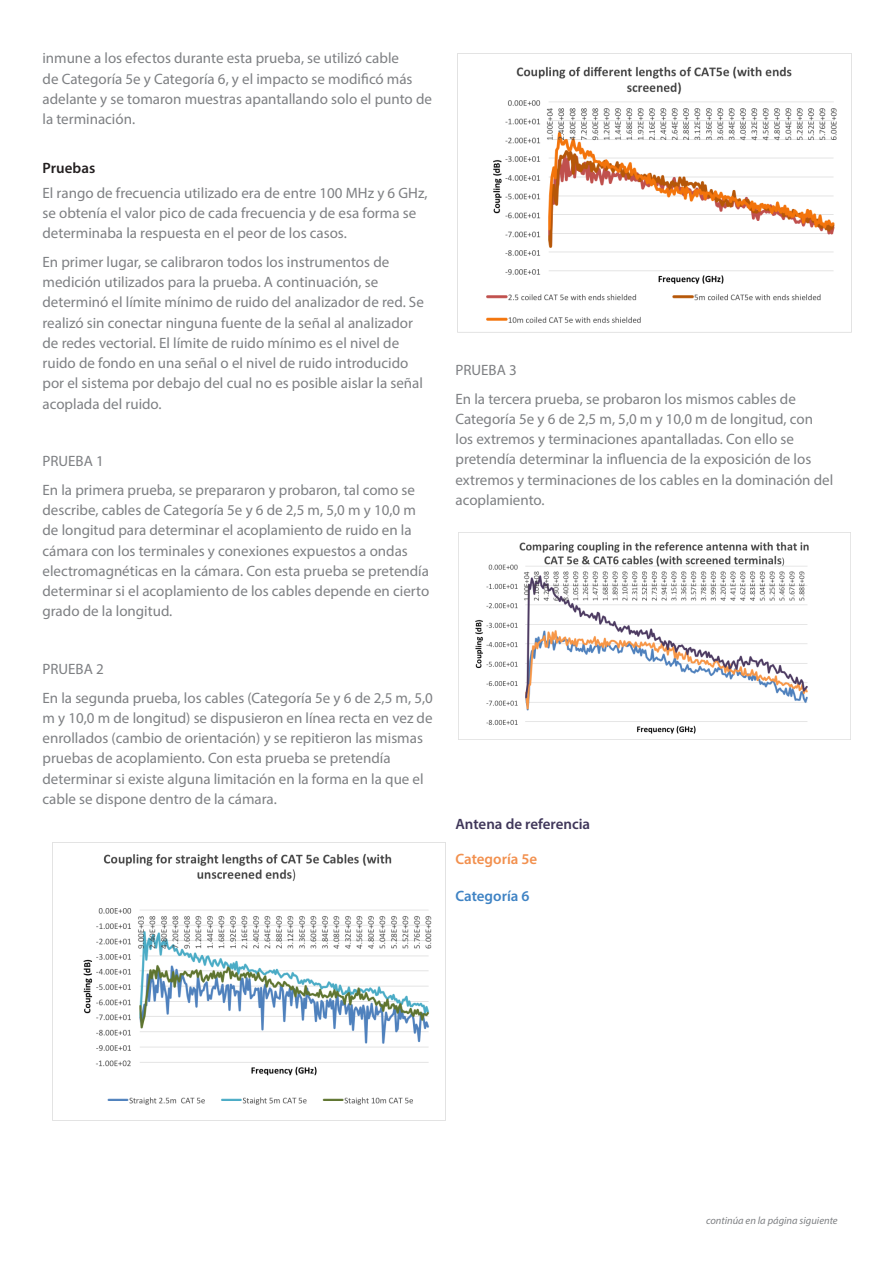
<style>
.page{position:relative;width:893px;height:1263px;background:#fff}
.page>*{position:absolute;margin:0;border:0;box-sizing:border-box;transform-origin:0 0}
.Body_copy{font:15px/20.2px "Myriad Pro";color:#7e8083}
.Small_sub_head{font:15px/20.2px "Myriad Pro";color:#7e8083}
.Body_copy-2{font:600 15px "Myriad Pro";color:#40375a}
.Body_copy-3{font:600 15px "Myriad Pro";color:#f2904e}
.Body_copy-4{font:600 15px "Myriad Pro";color:#3f83c4}
.Small_sub_head-2{font:600 15px "Myriad Pro";letter-spacing:.005em;color:#231f20}
.Body_copy-5{font:italic 10.5px "Myriad Pro";color:#7e8083}
</style>
<div class="page">
<img style="left:458px;top:532px;width:392px;height:207px">
<img style="left:457px;top:53px;width:394px;height:280px">
<img style="left:52px;top:842px;width:393px;height:278px">
<p class="Small_sub_head" style="left:43px;top:48px;width:391px">inmune a los efectos durante esta prueba, se utilizó cable<br>de Categoría 5e y Categoría 6, y el impacto se modificó más adelante y se tomaron muestras apantallando solo el punto de la terminación.</p>
<p class="Small_sub_head-2" style="left:43px;top:159px;width:54px">Pruebas</p>
<p class="Body_copy" style="left:43px;top:182px;width:387px">El rango de frecuencia utilizado era de entre 100 MHz y 6 GHz, se obtenía el valor pico de cada frecuencia y de esa forma se determinaba la respuesta en el peor de los casos.</p>
<p class="Body_copy" style="left:43px;top:251px;width:383px">En primer lugar, se calibraron todos los instrumentos de medición utilizados para la prueba. A continuación, se determinó el límite mínimo de ruido del analizador de red. Se realizó sin conectar ninguna fuente de la señal al analizador de redes vectorial. El límite de ruido mínimo es el nivel de ruido de fondo en una señal o el nivel de ruido introducido por el sistema por debajo del cual no es posible aislar la señal acoplada del ruido.</p>
<p class="Body_copy" style="left:43px;top:451px;width:63px">PRUEBA 1</p>
<p class="Body_copy" style="left:43px;top:479px;width:388px">En la primera prueba, se prepararon y probaron, tal como se describe, cables de Categoría 5e y 6 de 2,5 m, 5,0 m y 10,0 m de longitud para determinar el acoplamiento de ruido en la cámara con los terminales y conexiones expuestos a ondas electromagnéticas en la cámara. Con esta prueba se pretendía determinar si el acoplamiento de los cables depende en cierto grado de la longitud.</p>
<p class="Body_copy" style="left:43px;top:658px;width:63px">PRUEBA 2</p>
<p class="Body_copy" style="left:43px;top:687px;width:392px">En la segunda prueba, los cables (Categoría 5e y 6 de 2,5 m, 5,0 m y 10,0 m de longitud) se dispusieron en línea recta en vez de enrollados (cambio de orientación) y se repitieron las mismas pruebas de acoplamiento. Con esta prueba se pretendía determinar si existe alguna limitación en la forma en la que el cable se dispone dentro de la cámara.</p>
<p class="Body_copy" style="left:455px;top:359px;width:63px">PRUEBA 3</p>
<p class="Body_copy" style="left:455px;top:388px;width:379px">En la tercera prueba, se probaron los mismos cables de Categoría 5e y 6 de 2,5 m, 5,0 m y 10,0 m de longitud, con los extremos y terminaciones apantalladas. Con ello se pretendía determinar la influencia de la exposición de los extremos y terminaciones de los cables en la dominación del acoplamiento.</p>
<p class="Body_copy-2" style="left:455px;top:814px;width:136px">Antena de referencia</p>
<p class="Body_copy-3" style="left:455px;top:849px;width:83px">Categoría 5e</p>
<p class="Body_copy-4" style="left:455px;top:887px;width:76px">Categoría 6</p>
<p class="Body_copy-5" style="left:706px;top:1214px;width:133px">continúa en la página siguiente</p>
</div>
